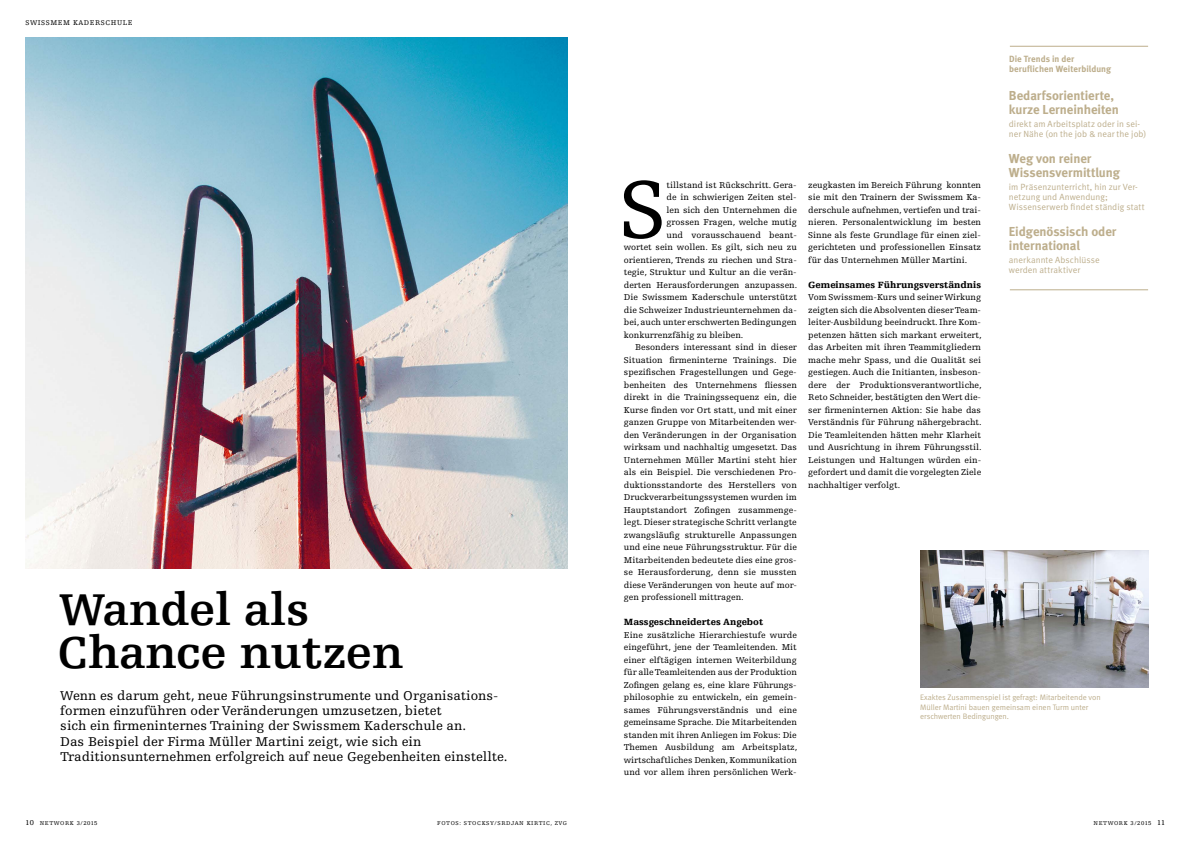
<style>
.page{position:relative;width:1191px;height:842px;background:#fff}
.page>*{position:absolute;margin:0;border:0;box-sizing:border-box;transform-origin:0 0}
.t1{font:85.7px "Egyptienne F";color:#000}
.t2{font:700 47px/43px "Egyptienne F";color:#000}
.t3{font:13.5px/15.3px "Egyptienne F";color:#000}
.t4{font:13px/14px "Meta Bold LF";letter-spacing:-.005em;color:#bdae8c}
.t5{font:900 9.5px "Egyptienne F";color:#000}
.t6{font:9px/12.5px "Egyptienne F";color:#000;text-align:justify}
.t7{font:9px/10px "Meta Normal LF";letter-spacing:.005em;color:#bdae8c}
.t8{font:9px/10px "Meta Bold LF";letter-spacing:.005em;color:#bdae8c}
.t9{font:7.9px/9.4px "Meta Normal LF";color:#bdae8c}
.t10{font:7.3px "Egyptienne F";letter-spacing:.07em;color:#000}
.t11{font:5.9px "Egyptienne F";letter-spacing:.1em;color:#000}
.s1{font-size:7.5px}
</style>
<div class="page">
<img style="left:26px;top:38px;width:541px;height:530px">
<img style="left:921px;top:550px;width:227px;height:138px">
<hr style="left:1009px;top:46px;width:139px;height:1px;background:#bdae8c">
<hr style="left:1009px;top:289px;width:139px;height:1px;background:#bdae8c">
<p class="t10" style="left:26px;top:19px;width:109px">SWISSMEM KADERSCHULE</p>
<h2 class="t2" style="left:57px;top:589px;width:348px">Wandel als<br>Chance nutzen</h2>
<p class="t3" style="left:60px;top:688px;width:449px">Wenn es darum geht, neue Führungsinstrumente und Organisations&shy;formen einzuführen oder Veränderungen umzusetzen, bietet<br>sich ein firmeninternes Training der Swissmem Kaderschule an.<br>Das Beispiel der Firma Müller Martini zeigt, wie sich ein Traditionsunternehmen erfolgreich auf neue Gegebenheiten einstellte.</p>
<h1 class="t1" style="left:619px;top:163px;width:49px">S</h1>
<p class="t6" style="left:666px;top:178px;width:132px">tillstand ist Rückschritt. Gera-</p>
<p class="t6" style="left:666px;top:191px;width:132px">de in schwierigen Zeiten stel-</p>
<p class="t6" style="left:666px;top:203px;width:132px">len sich den Unternehmen die</p>
<p class="t6" style="left:666px;top:216px;width:132px">grossen Fragen, welche mutig</p>
<p class="t6" style="left:666px;top:228px;width:132px">und vorausschauend beant-</p>
<p class="t6" style="left:624px;top:241px;width:174px">wortet sein wollen. Es gilt, sich neu zu</p>
<p class="t6" style="left:624px;top:253px;width:174px">orientieren, Trends zu riechen und Stra-</p>
<p class="t6" style="left:624px;top:266px;width:174px">tegie, Struktur und Kultur an die verän-</p>
<p class="t6" style="left:624px;top:278px;width:175px">derten Herausforderungen anzupassen.</p>
<p class="t6" style="left:624px;top:291px;width:174px">Die Swissmem Kaderschule unterstützt</p>
<p class="t6" style="left:624px;top:303px;width:174px">die Schweizer Industrieunternehmen da-</p>
<p class="t6" style="left:624px;top:316px;width:174px">bei, auch unter erschwerten Bedingungen</p>
<p class="t6" style="left:624px;top:328px;width:121px">konkurrenzfähig zu bleiben.</p>
<p class="t6" style="left:635px;top:341px;width:163px">Besonders interessant sind in dieser</p>
<p class="t6" style="left:624px;top:353px;width:174px">Situation firmeninterne Trainings. Die</p>
<p class="t6" style="left:624px;top:366px;width:174px">spezifischen Fragestellungen und Gege-</p>
<p class="t6" style="left:624px;top:378px;width:174px">benheiten des Unternehmens fliessen</p>
<p class="t6" style="left:624px;top:391px;width:174px">direkt in die Trainingssequenz ein, die</p>
<p class="t6" style="left:624px;top:403px;width:174px">Kurse finden vor Ort statt, und mit einer</p>
<p class="t6" style="left:624px;top:416px;width:174px">ganzen Gruppe von Mitarbeitenden wer-</p>
<p class="t6" style="left:624px;top:428px;width:174px">den Veränderungen in der Organisation</p>
<p class="t6" style="left:624px;top:441px;width:174px">wirksam und nachhaltig umgesetzt. Das</p>
<p class="t6" style="left:624px;top:453px;width:174px">Unternehmen Müller Martini steht hier</p>
<p class="t6" style="left:624px;top:466px;width:174px">als ein Beispiel. Die verschiedenen Pro-</p>
<p class="t6" style="left:624px;top:478px;width:174px">duktionsstandorte des Herstellers von</p>
<p class="t6" style="left:624px;top:491px;width:174px">Druckverarbeitungssystemen wurden im</p>
<p class="t6" style="left:624px;top:503px;width:174px">Hauptstandort Zofingen zusammenge-</p>
<p class="t6" style="left:624px;top:516px;width:174px">legt. Dieser strategische Schritt verlangte</p>
<p class="t6" style="left:624px;top:528px;width:174px">zwangsläufig strukturelle Anpassungen</p>
<p class="t6" style="left:624px;top:541px;width:174px">und eine neue Führungsstruktur. Für die</p>
<p class="t6" style="left:624px;top:553px;width:174px">Mitarbeitenden bedeutete dies eine gros-</p>
<p class="t6" style="left:624px;top:566px;width:174px">se Herausforderung, denn sie mussten</p>
<p class="t6" style="left:624px;top:578px;width:174px">diese Veränderungen von heute auf mor-</p>
<p class="t6" style="left:624px;top:591px;width:121px">gen professionell mittragen.</p>
<p class="t5" style="left:624px;top:617px;width:141px">Massgeschneidertes Angebot</p>
<p class="t6" style="left:624px;top:628px;width:175px">Eine zusätzliche Hierarchiestufe wurde eingeführt, jene der Teamleitenden. Mit einer elftägigen internen Weiterbildung für alle Teamleitenden aus der Produktion Zofingen gelang es, eine klare Führungs&shy;philosophie zu entwickeln, ein gemein&shy;sames Führungsverständnis und eine gemeinsame Sprache. Die Mitarbeitenden standen mit ihren Anliegen im Fokus: Die Themen Ausbildung am Arbeitsplatz, wirtschaftliches Denken, Kommunikation und vor allem ihren persönlichen Werk-</p>
<p class="t6" style="left:808px;top:178px;width:174px">zeugkasten im Bereich Führung konnten sie mit den Trainern der Swissmem Ka&shy;derschule aufnehmen, vertiefen und trai&shy;nieren. Personalentwicklung im besten Sinne als feste Grundlage für einen ziel&shy;gerichteten und professionellen Einsatz für das Unternehmen Müller Martini.</p>
<p class="t5" style="left:808px;top:279px;width:174px">Gemeinsames Führungsverständnis</p>
<p class="t6" style="left:808px;top:291px;width:175px">Vom Swissmem-Kurs und seiner Wirkung zeigten sich die Absolventen dieser Team&shy;leiter-Ausbildung beeindruckt. Ihre Kom&shy;petenzen hätten sich markant erweitert, das Arbeiten mit ihren Teammitgliedern mache mehr Spass, und die Qualität sei gestiegen. Auch die Initianten, insbeson&shy;dere der Produktionsverantwortliche, Reto Schneider, bestätigten den Wert die&shy;ser firmeninternen Aktion: Sie habe das Verständnis für Führung nähergebracht.<br>Die Teamleitenden hätten mehr Klarheit und Ausrichtung in ihrem Führungsstil.<br>Leistungen und Haltungen würden ein&shy;gefordert und damit die vorgelegten Ziele nachhaltiger verfolgt.</p>
<p class="t8" style="left:1009px;top:54px;width:104px">Die Trends in der beruflichen Weiterbildung</p>
<h3 class="t4" style="left:1009px;top:88px;width:111px">Bedarfsorientierte, kurze Lerneinheiten</h3>
<p class="t7" style="left:1009px;top:119px;width:139px">direkt am Arbeitsplatz oder in sei&shy;ner Nähe (on the job &amp; near the job)</p>
<h3 class="t4" style="left:1009px;top:151px;width:113px">Weg von reiner<br>Wissensvermittlung</h3>
<p class="t7" style="left:1009px;top:182px;width:137px">im Präsenzunterricht, hin zur Ver&shy;netzung und Anwendung;<br>Wissenserwerb findet ständig statt</p>
<h3 class="t4" style="left:1009px;top:224px;width:109px">Eidgenössisch oder international</h3>
<p class="t7" style="left:1009px;top:255px;width:92px">anerkannte Abschlüsse werden attraktiver</p>
<p class="t9" style="left:920px;top:693px;width:182px">Exaktes Zusammenspiel ist gefragt: Mitarbeitende von<br>Müller Martini bauen gemeinsam einen Turm unter erschwerten Bedingungen.</p>
<p class="t11" style="left:26px;top:820px;width:73px"><span class="s1">10</span> NETWORK 3/2015</p>
<p class="t11" style="left:1093px;top:820px;width:73px">NETWORK 3/2015 <span class="s1">11</span></p>
<p class="t11" style="left:437px;top:820px;width:131px">FOTOS: STOCKSY/SRDJAN KIRTIC, ZVG</p>
</div>
